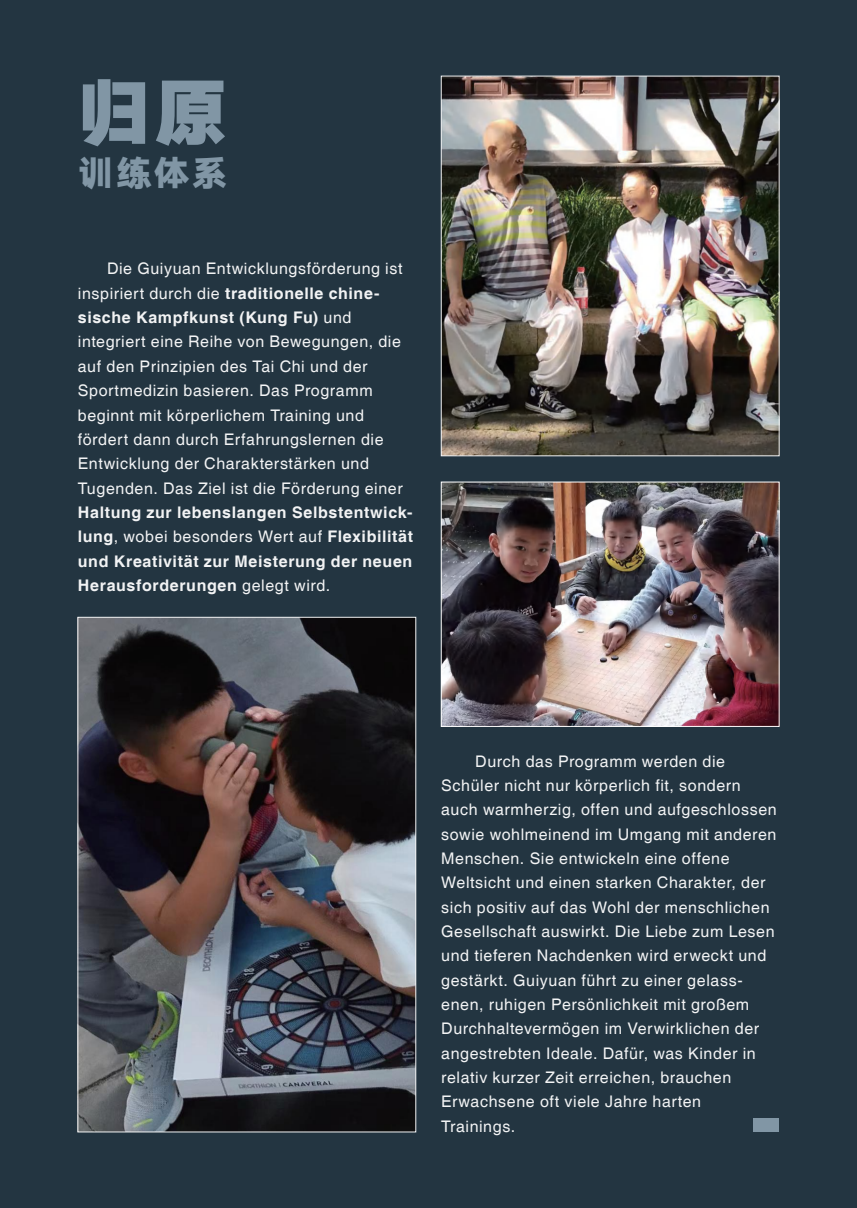
<style>
.page{position:relative;width:857px;height:1208px;background:#fff}
.page>*{position:absolute;margin:0;border:0;box-sizing:border-box;transform-origin:0 0}
.t1{font:72px "HY Qi Hei AZEJF";color:#8196a5}
.t2{font:36px "HY Qi Hei IEW";color:#8196a5}
.t3{font:16px/24.4px "Helvetica";letter-spacing:.035em;color:#f2f3f4}
.t4{font:700 16px/24.4px "Helvetica";letter-spacing:.04em;color:#f2f3f4;text-align:justify}
.s1{font-weight:700}
.s2{font-weight:400}
</style>
<div class="page">
<div style="left:0;top:0;width:856px;height:1208px;background:#233541"></div>
<img style="left:442px;top:78px;width:335px;height:376px">
<div style="left:440px;top:76px;width:339px;height:380px;border:1px solid #f2f3f4"></div>
<img style="left:79px;top:619px;width:335px;height:511px">
<img style="left:442px;top:483px;width:335px;height:242px">
<div style="left:440px;top:481px;width:339px;height:246px;border:1px solid #fff"></div>
<div style="left:753px;top:1118px;width:25px;height:14px;background:#8196a5"></div>
<h1 class="t1" style="left:78px;top:70px;width:150px">密董</h1>
<h2 class="t2" style="left:78px;top:150px;width:151px">髯璺褒妾</h2>
<p class="t3" style="left:78px;top:257px;width:326px;text-indent:29px">Die Guiyuan Entwicklungsförderung ist inspiriert durch die <span class="s1">traditionelle chine&shy;sische Kampfkunst (Kung Fu)</span> und integriert eine Reihe von Bewegungen, die auf den Prinzipien des Tai Chi und der Sportmedizin basieren. Das Programm beginnt mit körperlichem Training und fördert dann durch Erfahrungslernen die Entwicklung der Charakterstärken und Tugenden. Das Ziel ist die Förderung einer</p>
<p class="t4" style="left:78px;top:501px;width:336px">Haltung zur lebenslangen Selbstentwick&shy;lung<span class="s2">, wobei besonders Wert auf</span> Flexibilität und Kreativität zur Meisterung der neuen Herausforderungen <span class="s2">gelegt wird.</span></p>
<p class="t3" style="left:441px;top:749px;width:337px;text-indent:34px">Durch das Programm werden die Schüler nicht nur körperlich fit, sondern auch warmherzig, offen und aufgeschlossen sowie wohlmeinend im Umgang mit anderen Menschen. Sie entwickeln eine offene Weltsicht und einen starken Charakter, der sich positiv auf das Wohl der menschlichen Gesellschaft auswirkt. Die Liebe zum Lesen und tieferen Nachdenken wird erweckt und gestärkt. Guiyuan führt zu einer gelass&shy;enen, ruhigen Persönlichkeit mit großem Durchhaltevermögen im Verwirklichen der angestrebten Ideale. Dafür, was Kinder in relativ kurzer Zeit erreichen, brauchen Erwachsene oft viele Jahre harten Trainings.</p>
</div>
